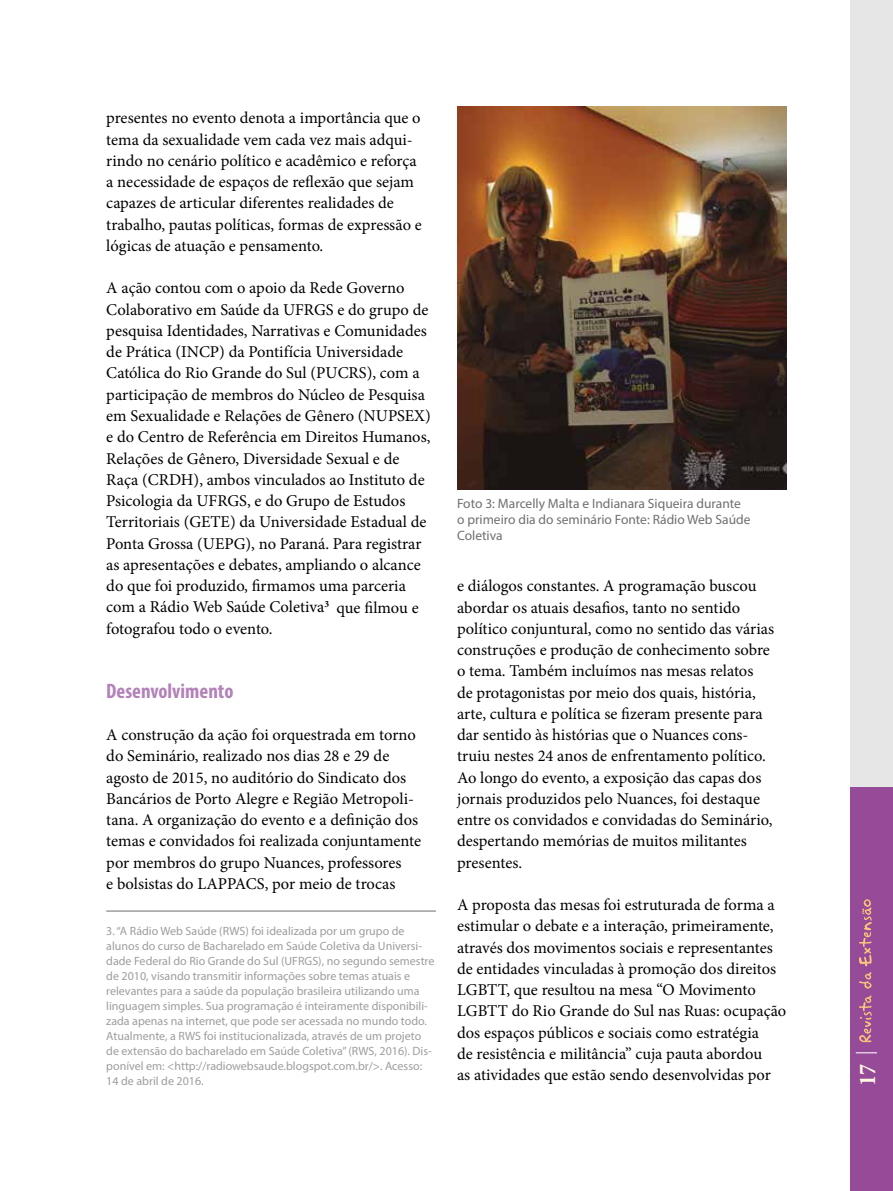
<style>
.page{position:relative;width:893px;height:1191px;background:#fff}
.page>*{position:absolute;margin:0;border:0;box-sizing:border-box;transform-origin:0 0}
.t1{font:700 condensed 24px "Minion Pro";color:#fff9e3}
.t2{font:700 condensed 21px "Myriad Pro";color:#b282b8}
.t3{font:16.5px/21.3px "Minion Pro";color:#000}
.t4{font:13.5px/16.2px "Myriad Pro";color:#706f6f}
.t5{font:12px/15px "Myriad Pro";color:#9d9d9c}
</style>
<div class="page">
<div style="left:850px;top:0;width:43px;height:1191px;background:#e6e6e6"></div>
<div style="left:850px;top:787px;width:43px;height:404px;background:#954b97"></div>
<hr style="left:106px;top:910px;width:330px;height:1px;background:#9d9d9c">
<img style="left:457px;top:106px;width:330px;height:383px">
<svg style="left:856px;top:1052px;width:21px;height:1px"></svg>
<svg style="left:859px;top:995px;width:13px;height:47px"></svg>
<svg style="left:859px;top:899px;width:13px;height:89px"></svg>
<p class="t3" style="left:106px;top:107px;width:317px">presentes no evento denota a importância que o tema da sexualidade vem cada vez mais adqui&shy;rindo no cenário político e acadêmico e reforça a necessidade de espaços de reflexão que sejam capazes de articular diferentes realidades de trabalho, pautas políticas, formas de expressão e lógicas de atuação e pensamento.</p>
<p class="t3" style="left:106px;top:278px;width:326px">A ação contou com o apoio da Rede Governo Colaborativo em Saúde da UFRGS e do grupo de pesquisa Identidades, Narrativas e Comunidades de Prática (INCP) da Pontifícia Universidade Católica do Rio Grande do Sul (PUCRS), com a participação de membros do Núcleo de Pesquisa em Sexualidade e Relações de Gênero (NUPSEX) e do Centro de Referência em Direitos Humanos, Relações de Gênero, Diversidade Sexual e de Raça (CRDH), ambos vinculados ao Instituto de Psicologia da UFRGS, e do Grupo de Estudos Territoriais (GETE) da Universidade Estadual de Ponta Grossa (UEPG), no Paraná. Para registrar as apresentações e debates, ampliando o alcance do que foi produzido, firmamos uma parceria com a Rádio Web Saúde Coletiva<sup>3</sup> que filmou e fotografou todo o evento.</p>
<p class="t2" style="left:106px;top:677px;width:129px">Desenvolvimento</p>
<p class="t3" style="left:106px;top:724px;width:316px">A construção da ação foi orquestrada em torno do Seminário, realizado nos dias 28 e 29 de agosto de 2015, no auditório do Sindicato dos Bancários de Porto Alegre e Região Metropoli&shy;tana. A organização do evento e a definição dos temas e convidados foi realizada conjuntamente por membros do grupo Nuances, professores<br>e bolsistas do LAPPACS, por meio de trocas</p>
<p class="t5" style="left:106px;top:923px;width:330px">3. “A Rádio Web Saúde (RWS) foi idealizada por um grupo de alunos do curso de Bacharelado em Saúde Coletiva da Universi&shy;dade Federal do Rio Grande do Sul (UFRGS), no segundo semestre de 2010, visando transmitir informações sobre temas atuais e relevantes para a saúde da população brasileira utilizando uma linguagem simples. Sua programação é inteiramente disponibili&shy;zada apenas na internet, que pode ser acessada no mundo todo.<br>Atualmente, a RWS foi institucionalizada, através de um projeto de extensão do bacharelado em Saúde Coletiva” (RWS, 2016). Dis&shy;ponível em: &lt;http://radiowebsaude.blogspot.com.br/&gt;. Acesso:<br>14 de abril de 2016.</p>
<p class="t4" style="left:457px;top:495px;width:295px">Foto 3: Marcelly Malta e Indianara Siqueira durante o primeiro dia do seminário Fonte: Rádio Web Saúde<br>Coletiva</p>
<p class="t3" style="left:457px;top:575px;width:318px">e diálogos constantes. A programação buscou abordar os atuais desafios, tanto no sentido político conjuntural, como no sentido das várias construções e produção de conhecimento sobre o tema. Também incluímos nas mesas relatos<br>de protagonistas por meio dos quais, história, arte, cultura e política se fizeram presente para dar sentido às histórias que o Nuances cons&shy;truiu nestes 24 anos de enfrentamento político.<br>Ao longo do evento, a exposição das capas dos jornais produzidos pelo Nuances, foi destaque entre os convidados e convidadas do Seminário, despertando memórias de muitos militantes presentes.</p>
<p class="t3" style="left:457px;top:894px;width:331px">A proposta das mesas foi estruturada de forma a estimular o debate e a interação, primeiramente, através dos movimentos sociais e representantes de entidades vinculadas à promoção dos direitos LGBTT, que resultou na mesa “O Movimento LGBTT do Rio Grande do Sul nas Ruas: ocupação dos espaços públicos e sociais como estratégia<br>de resistência e militância” cuja pauta abordou<br>as atividades que estão sendo desenvolvidas por</p>
<h1 class="t1" style="left:851px;top:1085px;width:24px;rotate:-90deg">17</h1>
</div>
